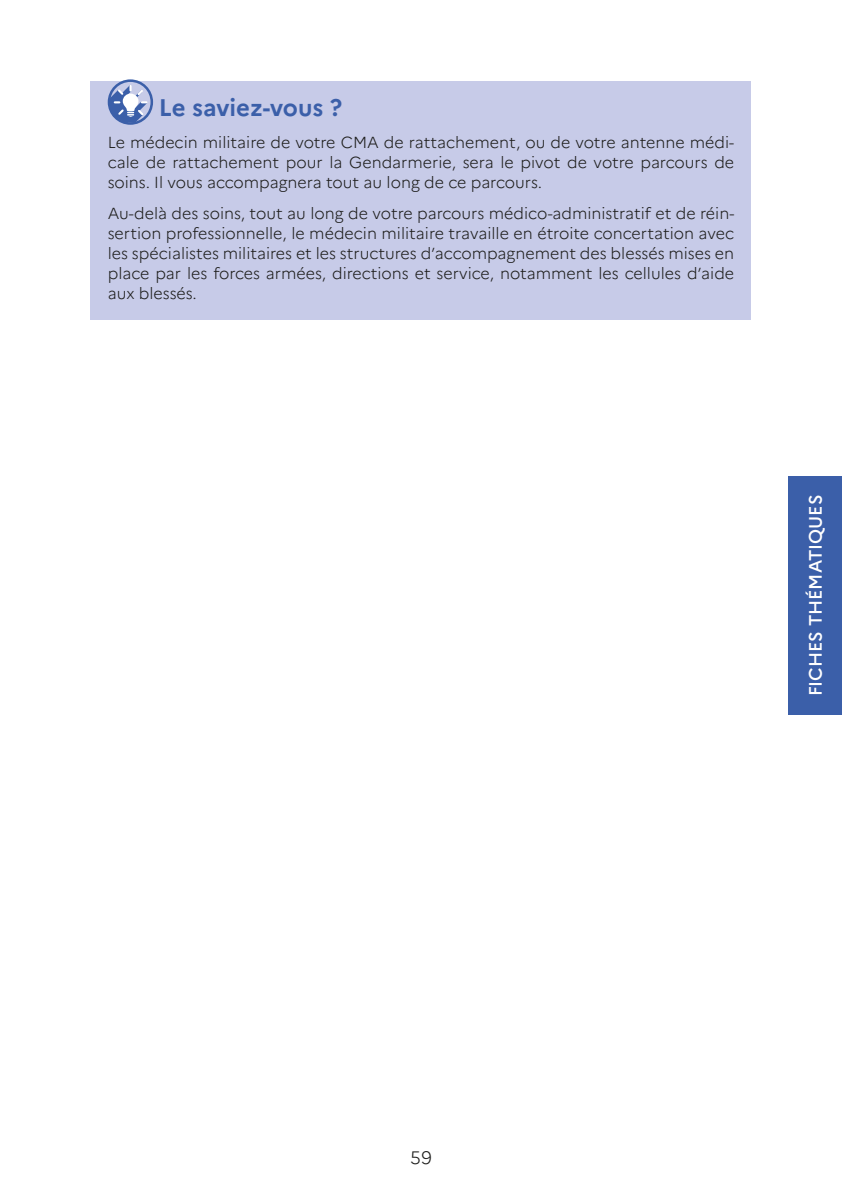
<style>
.page{position:relative;width:842px;height:1191px;background:#fff}
.page>*{position:absolute;margin:0;border:0;box-sizing:border-box;transform-origin:0 0}
.t1{font:700 24px "Marianne";letter-spacing:-.005em;color:#3b5fa9}
.t2{font:500 18px "Marianne";color:#fff}
.t3{font:300 18px "Marianne";color:#1d1d1b}
.t4{font:300 16px/20px "Marianne";color:#1d1d1b;text-align:justify}
</style>
<div class="page">
<div style="left:788px;top:476px;width:54px;height:238px;background:#3b5fa9"></div>
<div style="left:91px;top:81px;width:660px;height:58px;background:#c7cbe8"></div>
<div style="left:91px;top:119px;width:660px;height:90px;background:#c7cbe8"></div>
<div style="left:91px;top:190px;width:660px;height:130px;background:#c7cbe8"></div>
<svg style="left:108px;top:79px;width:45px;height:46px"></svg>
<svg style="left:110px;top:82px;width:41px;height:40px"></svg>
<svg style="left:109px;top:85px;width:38px;height:38px"></svg>
<h1 class="t1" style="left:159px;top:93px;width:185px">Le saviez-vous ?</h1>
<p class="t4" style="left:108px;top:132px;width:628px">Le médecin militaire de votre CMA de rattachement, ou de votre antenne médi&shy;cale de rattachement pour la Gendarmerie, sera le pivot de votre parcours de soins. Il vous accompagnera tout au long de ce parcours.</p>
<p class="t4" style="left:108px;top:203px;width:628px">Au-delà des soins, tout au long de votre parcours médico-administratif et de réin&shy;sertion professionnelle, le médecin militaire travaille en étroite concertation avec les spécialistes militaires et les structures d’accompagnement des blessés mises en place par les forces armées, directions et service, notamment les cellules d’aide aux blessés.</p>
<p class="t2" style="left:804px;top:696px;width:203px;rotate:-90deg">FICHES THÉMATIQUES</p>
<p class="t3" style="left:410px;top:1146px;width:23px">59</p>
</div>
